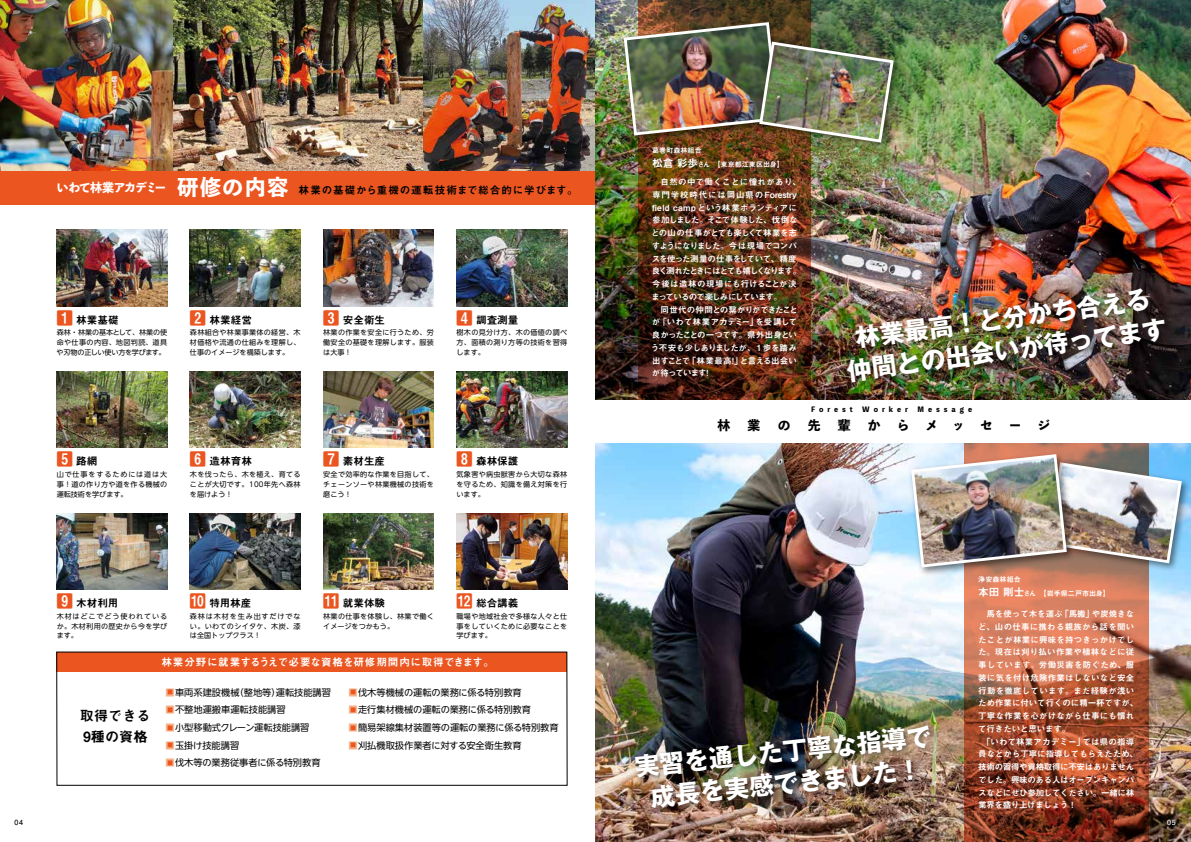
<style>
.page{position:relative;width:1191px;height:842px;background:#fff}
.page>*{position:absolute;margin:0;border:0;box-sizing:border-box;transform-origin:0 0}
.t1{font:700 24.8px/31.9px "Gothic MB101 Pr 6";color:#fff;text-align:center}
.t2{font:14.2px/21.3px "Midashi Go Pr 6 N MB31";color:#000}
.t3{font:12.8px "P Bunkyu Md Go Std EB";color:#000}
.t4{font:10.6px "Midashi Go Pr 6 MB31";color:#000}
.t5{font:10.6px "Midashi Go Pr 6 N MB31";letter-spacing:.07em;color:#000}
.t6{font:10.6px "Midashi Go Pr 6 N MB31";letter-spacing:.05em;color:#fff}
.t7{font:9.2px "UD Shin Go NT Pr 6 N";color:#000}
.t8{font:8.5px/12.8px "Midashi Go Pr 6 MB31";letter-spacing:.015em;color:#fff}
.t9{font:8.5px/12.8px "Midashi Go Pr 6 MB31";letter-spacing:-.035em;color:#fff}
.t10{font:8.5px/12.8px "Midashi Go Pr 6 MB31";letter-spacing:-.01em;color:#fff;text-align:justify}
.t11{font:7.1px/9.9px "UD Shin Go NT Pr 6 N";letter-spacing:.045em;color:#000;text-align:justify}
.t12{font:7.1px/14.2px "Midashi Go Pr 6 N MB31";color:#fff}
.t13{font:7.1px "P Bunkyu Md Go Std EB";letter-spacing:.56em;color:#000}
.t14{font:700 7.1px "Futo Go B101 Pr 6 N";color:#000}
.t15{font:700 7.1px "Futo Go B101 Pr 6 N";color:#fff}
.s1{font-family:"P Bunkyu Md Go Std EB";font-size:21.3px;color:#fff}
.s2{font-size:15.9px;color:#ea5520}
.s3{color:#f5b087}
.s4{font-size:10.6px}
</style>
<div class="page">
<img style="left:57px;top:513px;width:110px;height:77px">
<img style="left:190px;top:513px;width:110px;height:77px">
<img style="left:323px;top:513px;width:111px;height:77px">
<img style="left:456px;top:513px;width:111px;height:77px">
<img style="left:57px;top:371px;width:110px;height:77px">
<img style="left:190px;top:371px;width:110px;height:77px">
<img style="left:323px;top:371px;width:111px;height:77px">
<img style="left:456px;top:371px;width:111px;height:77px">
<img style="left:57px;top:230px;width:110px;height:76px">
<img style="left:190px;top:230px;width:110px;height:76px">
<img style="left:323px;top:230px;width:111px;height:76px">
<img style="left:456px;top:230px;width:111px;height:76px">
<div style="left:0;top:170px;width:595px;height:34px;background:#ea5520"></div>
<img style="left:0;top:0;width:595px;height:170px">
<div style="left:57px;top:652px;width:510px;height:20px;background:#ea5520"></div>
<img style="left:595px;top:443px;width:596px;height:399px">
<svg style="left:964px;top:443px;width:184px;height:399px;background:#a9573c"></svg>
<img style="left:1078px;top:456px;width:113px;height:119px">
<img style="left:595px;top:0;width:596px;height:400px">
<img style="left:638px;top:0;width:173px;height:400px">
<img style="left:836px;top:280px;width:342px;height:120px">
<img style="left:629px;top:719px;width:316px;height:108px">
<img style="left:618px;top:16px;width:172px;height:131px">
<img style="left:753px;top:36px;width:152px;height:118px">
<img style="left:622px;top:21px;width:273px;height:123px">
<img style="left:905px;top:448px;width:173px;height:131px">
<img style="left:909px;top:453px;width:274px;height:116px">
<h3 class="t5" style="left:57px;top:181px;width:522px"><sup>いわて林業アカデミー</sup> <span class="s1">研修の内容</span> 林業の基礎から重機の運転技術まで総合的に学びます。</h3>
<h3 class="t4" style="left:57px;top:311px;width:64px"><span class="s2">1</span> 林業基礎</h3>
<p class="t11" style="left:57px;top:327px;width:112px">森林・林業の基本として、林業の使命や仕事の内容、地図判読、道具や刃物の正しい使い方を学びます。</p>
<h3 class="t4" style="left:190px;top:311px;width:64px"><span class="s2">2</span> 林業経営</h3>
<p class="t11" style="left:190px;top:327px;width:112px">森林組合や林業事業体の経営、木材価格や流通の仕組みを理解し、仕事のイメージを構築します。</p>
<h3 class="t4" style="left:323px;top:311px;width:64px"><span class="s2">3</span> 安全衛生</h3>
<p class="t11" style="left:323px;top:327px;width:112px">林業の作業を安全に行うため、労働安全の基礎を理解します。服装は大事！</p>
<h3 class="t4" style="left:456px;top:311px;width:64px"><span class="s2">4</span> 調査測量</h3>
<p class="t11" style="left:456px;top:327px;width:112px">樹木の見分け方、木の価値の調べ方、面積の測り方等の技術を習得します。</p>
<h3 class="t4" style="left:57px;top:453px;width:42px"><span class="s2">5</span> 路網</h3>
<p class="t11" style="left:57px;top:469px;width:112px">山で仕事をするためには道は大事！道の作り方や道を作る機械の運転技術を学びます。</p>
<h3 class="t4" style="left:190px;top:453px;width:64px"><span class="s2">6</span> 造林育林</h3>
<p class="t11" style="left:190px;top:469px;width:112px">木を伐ったら、木を植え、育てることが大切です。100年先へ森林を届けよう！</p>
<h3 class="t4" style="left:323px;top:453px;width:64px"><span class="s2">7</span> 素材生産</h3>
<p class="t11" style="left:323px;top:469px;width:112px">安全で効率的な作業を目指して、チェーンソーや林業機械の技術を磨こう！</p>
<h3 class="t4" style="left:456px;top:453px;width:64px"><span class="s2">8</span> 森林保護</h3>
<p class="t11" style="left:456px;top:469px;width:112px">気象害や病虫獣害から大切な森林を守るため、知識を備え対策を行います。</p>
<p class="t14" style="left:15px;top:816px;width:10px">04</p>
<h3 class="t4" style="left:57px;top:595px;width:63px"><span class="s2">9</span> 木材利用</h3>
<p class="t11" style="left:57px;top:611px;width:112px">木材はどこでどう使われているか。木材利用の歴史から今を学びます。</p>
<h3 class="t4" style="left:209px;top:595px;width:43px">特用林産</h3>
<p class="t11" style="left:190px;top:611px;width:112px">森林は木材を生み出すだけでない。いわてのシイタケ、木炭、漆は全国トップクラス！</p>
<h3 class="t4" style="left:343px;top:595px;width:44px">就業体験</h3>
<p class="t11" style="left:323px;top:611px;width:112px">林業の仕事を体験し、林業で働くイメージをつかもう。</p>
<h3 class="t4" style="left:476px;top:595px;width:44px">総合講義</h3>
<p class="t11" style="left:456px;top:611px;width:112px">職場や地域社会で多様な人々と仕事をしていくために必要なことを学びます。</p>
<h2 class="t2" style="left:80px;top:704px;width:72px">取得できる<br>9種の資格</h2>
<h3 class="t6" style="left:161px;top:653px;width:334px">林業分野に就業するうえで必要な資格を研修期間内に取得できます。</h3>
<p class="t7" style="left:165px;top:685px;width:167px"><span class="s3">■</span><sup>■</sup> 車両系建設機械（整地等）運転技能講習</p>
<p class="t7" style="left:165px;top:702px;width:122px"><span class="s3">■</span><sup>■</sup> 不整地運搬車運転技能講習</p>
<p class="t7" style="left:165px;top:720px;width:145px"><span class="s3">■</span><sup>■</sup> 小型移動式クレーン運転技能講習</p>
<p class="t7" style="left:165px;top:738px;width:75px"><span class="s3">■</span><sup>■</sup> 玉掛け技能講習</p>
<p class="t7" style="left:165px;top:755px;width:157px"><span class="s3">■</span><sup>■</sup> 伐木等の業務従事者に係る特別教育</p>
<p class="t7" style="left:348px;top:685px;width:175px"><span class="s3">■</span><sup>■</sup> 伐木等機械の運転の業務に係る特別教育</p>
<p class="t7" style="left:348px;top:702px;width:184px"><span class="s3">■</span><sup>■</sup> 走行集材機械の運転の業務に係る特別教育</p>
<p class="t7" style="left:348px;top:720px;width:212px"><span class="s3">■</span><sup>■</sup> 簡易架線集材装置等の運転の業務に係る特別教育</p>
<p class="t7" style="left:348px;top:738px;width:175px"><span class="s3">■</span><sup>■</sup> 刈払機取扱作業者に対する安全衛生教育</p>
<p class="t12" style="left:652px;top:143px;width:133px">葛巻町森林組合<br><span class="s4">松倉 彩歩</span>さん　【東京都江東区出身】</p>
<p class="t9" style="left:651px;top:175px;width:151px">　自然の中で働くことに憧れがあり、専門学校時代には岡山県のForestry field camp という林業ボランティアに参加しました。そこで体験した、伐倒などの山の仕事がとても楽しくて林業を志すようになりました。今は現場でコンパスを使った測量の仕事をしていて、精度良く測れたときにはとても嬉しくなります。今後は造林の現場にも行けることが決まっているので楽しみにしています。</p>
<p class="t10" style="left:651px;top:303px;width:148px;text-indent:10px">同世代の仲間との繋がりができたことが「いわて林業アカデミー」を受講して良かったことの一つです。県外出身という不安も少しありましたが、１歩を踏み出すことで「林業最高！」と言える出会いが待っています！</p>
<h1 class="t1" style="left:840px;top:324px;width:324px;rotate:-8deg">林業最高！と分かち合える仲間との出会いが待ってます</h1>
<p class="t13" style="left:811px;top:403px;width:43px">Forest</p>
<p class="t13" style="left:862px;top:403px;width:47px">Worker</p>
<p class="t13" style="left:917px;top:403px;width:56px">Message</p>
<h3 class="t3" style="left:717px;top:415px;width:14px">林</h3>
<h3 class="t3" style="left:747px;top:415px;width:14px">業</h3>
<h3 class="t3" style="left:777px;top:415px;width:14px">の</h3>
<h3 class="t3" style="left:807px;top:415px;width:14px">先</h3>
<h3 class="t3" style="left:838px;top:415px;width:14px">輩</h3>
<h3 class="t3" style="left:868px;top:415px;width:14px">か</h3>
<h3 class="t3" style="left:897px;top:415px;width:97px">らメッセ</h3>
<h3 class="t3" style="left:1009px;top:415px;width:43px">ー ジ</h3>
<h1 class="t1" style="left:633px;top:750px;width:299px;rotate:-6deg">実習を通した丁寧な指導で成長を実感できました！</h1>
<p class="t12" style="left:978px;top:572px;width:133px">浄安森林組合<br><span class="s4">本田 剛士</span>さん　【岩手県二戸市出身】</p>
<p class="t8" style="left:978px;top:607px;width:161px;text-indent:8px">馬を使って木を運ぶ「馬搬」や炭焼きなど、山の仕事に携わる親族から話を聞いたことが林業に興味を持つきっかけでした。現在は刈り払い作業や植林などに従事しています。労働災害を防ぐため、服装に気を付け危険作業はしないなど安全行動を徹底しています。まだ経験が浅いため作業に付いて行くのに精一杯ですが、丁寧な作業を心がけながら仕事にも慣れて行きたいと思います。<br>　「いわて林業アカデミー」では県の指導員などから丁寧に指導してもらえたため、技術の習得や資格取得に不安はありませんでした。興味のある人はオープンキャンパスなどにぜひ参加してください。一緒に林業界を盛り上げましょう！</p>
<p class="t15" style="left:1167px;top:816px;width:10px">05</p>
</div>
